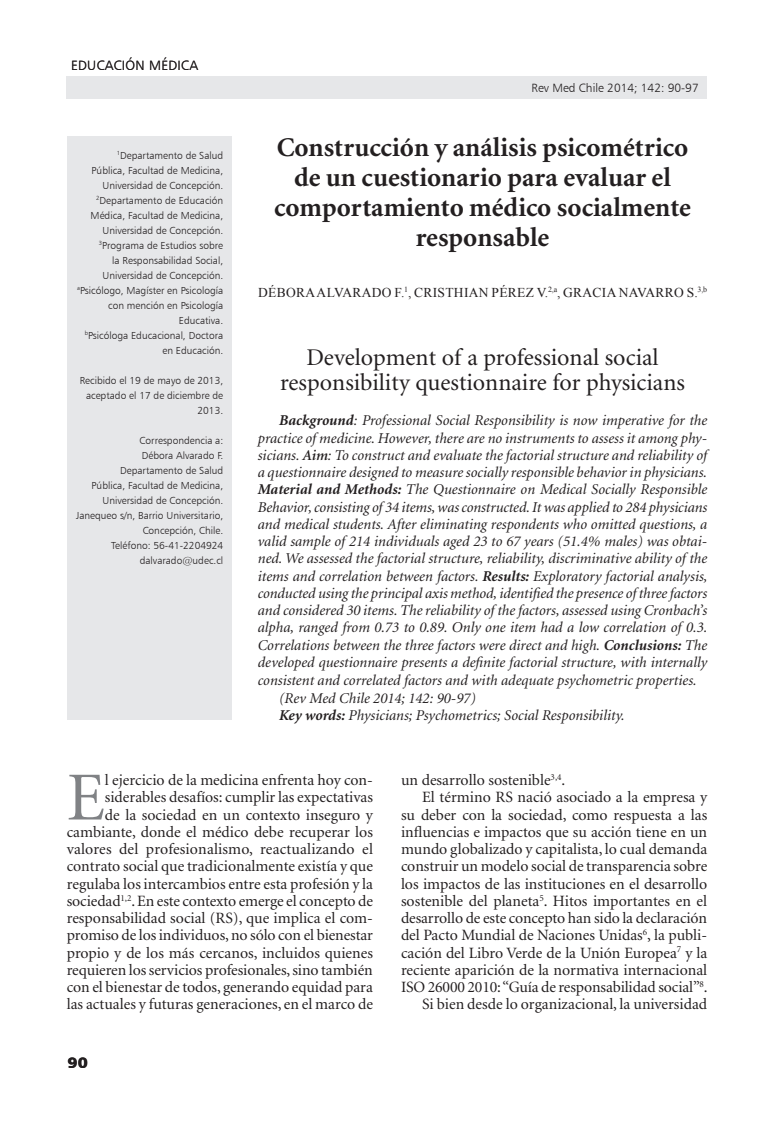
<style>
.page{position:relative;width:774px;height:1134px;background:#fff}
.page>*{position:absolute;margin:0;border:0;box-sizing:border-box;transform-origin:0 0}
._1texto{font:68.85px "Minion";color:#808285}
._2titulo{font:700 27px/30px "Minion";color:#231f20;text-align:center}
._1resumen{font:24px/25.5px "Minion";color:#231f20;text-align:center}
._1texto-2{font:15.75px/17.2px "Minion";color:#231f20;text-align:right}
._1resumen-2{font:italic 15px/17.2px "Minion";color:#231f20;text-align:justify}
.t1{font:15px "Humanist 777 BT Black B";color:#231f20;scale:1.1 1}
._1autor{font:13.5px "Times New Roman";letter-spacing:.025em;color:#231f20}
.t2{font:13.5px "Humanist 777 BT Light B";color:#231f20}
.t3{font:12px "Humanist 777 BT Light B";color:#231f20}
._1datos{font:10.2px/15px "Humanist 777 BT Light B";color:#231f20;text-align:right}
.s1{font-weight:700}
.s2{font-weight:600}
</style>
<div class="page">
<div style="left:67px;top:77px;width:640px;height:22px;background:#e6e7e9"></div>
<div style="left:68px;top:136px;width:164px;height:584px;background:#e6e7e9"></div>
<p class="t2" style="left:71px;top:57px;width:9px">educaci</p>
<p class="t2" style="left:126px;top:57px;width:18px">ónmédica</p>
<p class="_1datos" style="left:92px;top:148px;width:133px"><sup>1</sup>Departamento de Salud<br>Pública, Facultad de Medicina,<br>Universidad de Concepción.</p>
<p class="_1datos" style="left:91px;top:193px;width:134px"><sup>2</sup>Departamento de Educación<br>Médica, Facultad de Medicina,<br>Universidad de Concepción.</p>
<p class="_1datos" style="left:99px;top:238px;width:126px"><sup>3</sup>Programa de Estudios sobre la Responsabilidad Social,<br>Universidad de Concepción.</p>
<p class="_1datos" style="left:77px;top:283px;width:148px"><sup>a</sup>Psicólogo, Magíster en Psicología con mención en Psicología<br>Educativa.</p>
<p class="_1datos" style="left:85px;top:328px;width:140px"><sup>b</sup>Psicóloga Educacional, Doctora en Educación.</p>
<p class="_1datos" style="left:80px;top:373px;width:145px">Recibido el 19 de mayo de 2013, aceptado el 17 de diciembre de<br>2013.</p>
<p class="_1datos" style="left:140px;top:433px;width:85px">Correspondencia a:</p>
<p class="_1datos" style="left:142px;top:448px;width:83px">Débora Alvarado F.</p>
<p class="_1datos" style="left:92px;top:463px;width:133px">Departamento de Salud<br>Pública, Facultad de Medicina,<br>Universidad de Concepción.</p>
<p class="_1datos" style="left:76px;top:508px;width:149px">Janequeo s/n, Barrio Universitario,<br>Concepción, Chile.</p>
<p class="_1datos" style="left:111px;top:538px;width:113px">Teléfono: 56-41-2204924</p>
<p class="_1datos" style="left:140px;top:553px;width:85px">dalvarado@udec.cl</p>
<p class="t3" style="left:531px;top:81px;width:169px">Rev Med Chile 2014; 142: 90-97</p>
<p class="_2titulo" style="left:274px;top:133px;width:418px">Construcción y análisis psicométrico de un cuestionario para evaluar el comportamiento médico socialmente responsable</p>
<p class="_1autor" style="left:258px;top:282px;width:451px">DÉBORA ALVARADO F.<sup>1</sup>, CRISTHIAN PÉREZ V.<sup>2,a</sup>, GRACIA NAVARRO S.<sup>3,b</sup></p>
<p class="_1resumen" style="left:280px;top:345px;width:406px">Development of a professional social responsibility questionnaire for physicians</p>
<p class="_1resumen-2" style="left:258px;top:412px;width:451px;text-indent:21px"><span class="s1">Background</span>: Professional Social Responsibility is now imperative for the practice of medicine. However, there are no instruments to assess it among phy&shy;sicians. <span class="s2">Aim</span>: To construct and evaluate the factorial structure and reliability of a questionnaire designed to measure socially responsible behavior in physicians.<br><span class="s1">Material and Methods:</span> The Questionnaire on Medical Socially Responsible Behavior, consisting of 34 items, was constructed. It was applied to 284 physicians and medical students. After eliminating respondents who omitted questions, a valid sample of 214 individuals aged 23 to 67 years (51.4% males) was obtai&shy;ned. We assessed the factorial structure, reliability, discriminative ability of the items and correlation between factors. <span class="s1">Results:</span> Exploratory factorial analysis, conducted using the principal axis method, identified the presence of three factors and considered 30 items. The reliability of the factors, assessed using Cronbach’s alpha, ranged from 0.73 to 0.89. Only one item had a low correlation of 0.3.<br>Correlations between the three factors were direct and high. <span class="s1">Conclusions:</span> The developed questionnaire presents a definite factorial structure, with internally consistent and correlated factors and with adequate psychometric properties.</p>
<p class="_1resumen-2" style="left:279px;top:690px;width:198px">(Rev Med Chile 2014; 142: 90-97)</p>
<p class="_1resumen-2" style="left:279px;top:707px;width:347px"><span class="s1">Key words:</span> Physicians; Psychometrics; Social Responsibility.</p>
<p class="_1texto-2" style="left:67px;top:772px;width:308px">l ejercicio de la medicina enfrenta hoy con&shy;siderables desafíos: cumplir las expectativas<br>de la sociedad en un contexto inseguro y cambiante, donde el médico debe recuperar los valores del profesionalismo, reactualizando el contrato social que tradicionalmente existía y que regulaba los intercambios entre esta profesión y la sociedad<sup>1,2</sup>. En este contexto emerge el concepto de responsabilidad social (RS), que implica el com&shy;promiso de los individuos, no sólo con el bienestar propio y de los más cercanos, incluidos quienes requieren los servicios profesionales, sino también con el bienestar de todos, generando equidad para las actuales y futuras generaciones, en el marco de</p>
<p class="_1texto-2" style="left:401px;top:772px;width:166px">un desarrollo sostenible<sup>3,4</sup>.</p>
<p class="_1texto" style="left:67px;top:764px;width:40px">E</p>
<p class="_1texto-2" style="left:401px;top:789px;width:308px;text-align:justify;text-indent:21px">El término RS nació asociado a la empresa y su deber con la sociedad, como respuesta a las influencias e impactos que su acción tiene en un mundo globalizado y capitalista, lo cual demanda construir un modelo social de transparencia sobre los impactos de las instituciones en el desarrollo sostenible del planeta<sup>5</sup>. Hitos importantes en el desarrollo de este concepto han sido la declaración del Pacto Mundial de Naciones Unidas<sup>6</sup>, la publi&shy;cación del Libro Verde de la Unión Europea<sup>7</sup> y la reciente aparición de la normativa internacional ISO 26000 2010: “Guía de responsabilidad social”<sup>8</sup>.</p>
<p class="_1texto-2" style="left:422px;top:996px;width:286px">Si bien desde lo organizacional, la universidad</p>
<p class="t1" style="left:68px;top:1053px;width:20px">90</p>
</div>
